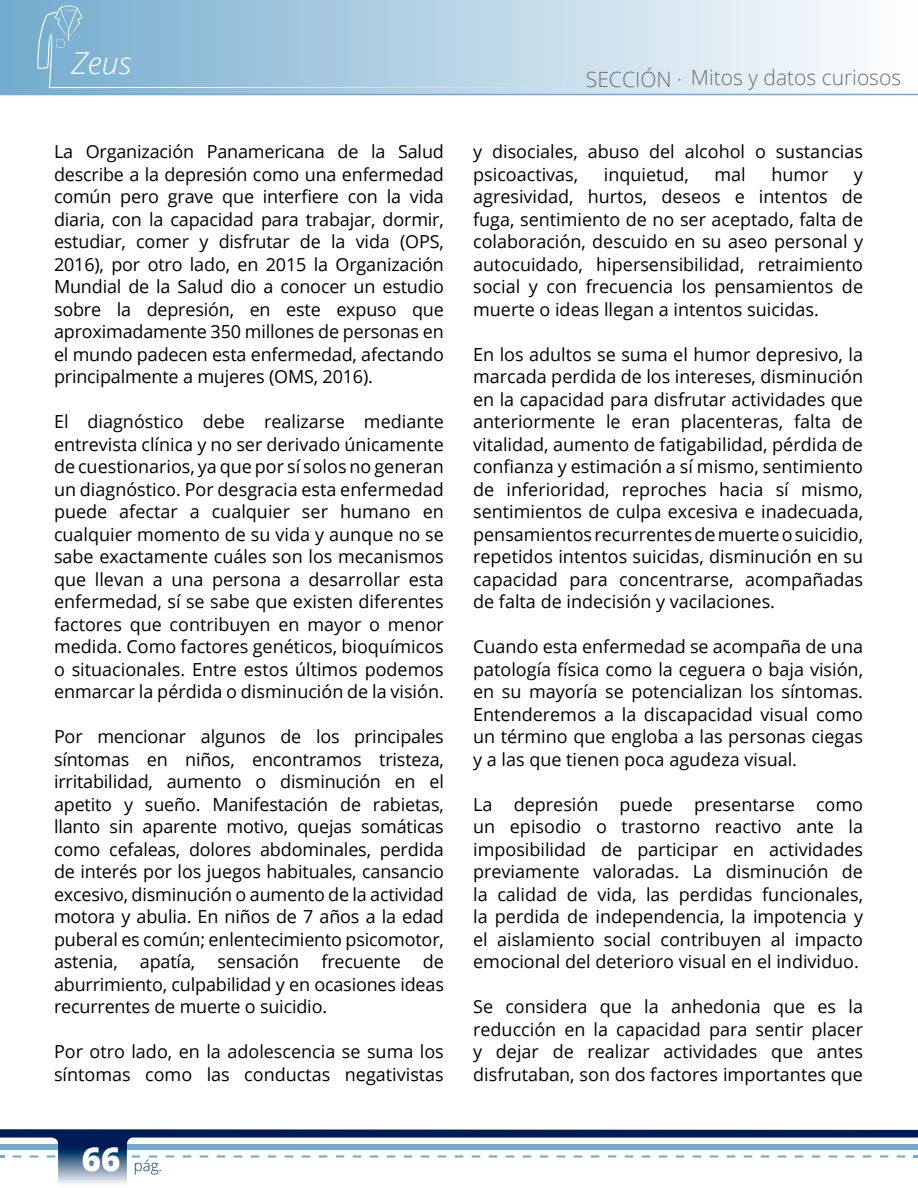
<style>
.page{position:relative;width:918px;height:1188px;background:#fff}
.page>*{position:absolute;margin:0;border:0;box-sizing:border-box;transform-origin:0 0}
.t1{font:italic 300 30.45px "Open Sans";color:#fff}
.t2{font:300 21px "Open Sans";color:#6d6d6d}
.t3{font:18px/22.5px "Open Sans";color:#000;text-align:justify}
.t4{font:300 15px "Open Sans";color:#003360}
.s1{font-weight:800;font-size:33px;color:#fff}
</style>
<div class="page">
<div style="left:0;top:0;width:918px;height:94px;background:linear-gradient(to right,#73accf,#fffeff)"></div>
<hr style="left:0;top:94px;width:918px;height:1px;background:#71accf">
<svg style="left:37px;top:6px;width:537px;height:82px;background:#a3c8df"></svg>
<svg style="left:0;top:1129px;width:918px;height:55px"></svg>
<h1 class="t1" style="left:71px;top:42px;width:61px">Zeus</h1>
<p class="t3" style="left:54px;top:140px;width:391px">La Organización Panamericana de la Salud describe a la depresión como una enfermedad común pero grave que interfiere con la vida diaria, con la capacidad para trabajar, dormir, estudiar, comer y disfrutar de la vida (OPS, 2016), por otro lado, en 2015 la Organización Mundial de la Salud dio a conocer un estudio sobre la depresión, en este expuso que aproximadamente 350 millones de personas en el mundo padecen esta enfermedad, afectando principalmente a mujeres (OMS, 2016).</p>
<p class="t3" style="left:54px;top:410px;width:391px">El diagnóstico debe realizarse mediante entrevista clínica y no ser derivado únicamente de cuestionarios, ya que por sí solos no generan un diagnóstico. Por desgracia esta enfermedad puede afectar a cualquier ser humano en cualquier momento de su vida y aunque no se sabe exactamente cuáles son los mecanismos que llevan a una persona a desarrollar esta enfermedad, sí se sabe que existen diferentes factores que contribuyen en mayor o menor medida. Como factores genéticos, bioquímicos o situacionales. Entre estos últimos podemos enmarcar la pérdida o disminución de la visión.</p>
<p class="t3" style="left:54px;top:725px;width:391px">Por mencionar algunos de los principales síntomas en niños, encontramos tristeza, irritabilidad, aumento o disminución en el apetito y sueño. Manifestación de rabietas, llanto sin aparente motivo, quejas somáticas como cefaleas, dolores abdominales, perdida de interés por los juegos habituales, cansancio excesivo, disminución o aumento de la actividad motora y abulia. En niños de 7 años a la edad puberal es común; enlentecimiento psicomotor, astenia, apatía, sensación frecuente de aburrimiento, culpabilidad y en ocasiones ideas recurrentes de muerte o suicidio.</p>
<p class="t3" style="left:54px;top:1040px;width:391px">Por otro lado, en la adolescencia se suma los síntomas como las conductas negativistas</p>
<p class="t4" style="left:82px;top:1155px;width:82px"><span class="s1">66</span> pág.</p>
<p class="t2" style="left:586px;top:63px;width:317px">SECCIÓN · Mitos y datos curiosos</p>
<p class="t3" style="left:473px;top:140px;width:391px">y disociales, abuso del alcohol o sustancias psicoactivas,</p>
<p class="t3" style="left:604px;top:163px;width:87px">inquietud,</p>
<p class="t3" style="left:715px;top:163px;width:33px">mal</p>
<p class="t3" style="left:771px;top:163px;width:59px">humor</p>
<p class="t3" style="left:473px;top:163px;width:391px;text-indent:381px">y agresividad, hurtos, deseos e intentos de fuga, sentimiento de no ser aceptado, falta de colaboración, descuido en su aseo personal y autocuidado, hipersensibilidad, retraimiento social y con frecuencia los pensamientos de muerte o ideas llegan a intentos suicidas.</p>
<p class="t3" style="left:473px;top:343px;width:391px">En los adultos se suma el humor depresivo, la marcada perdida de los intereses, disminución en la capacidad para disfrutar actividades que anteriormente le eran placenteras, falta de vitalidad, aumento de fatigabilidad, pérdida de confianza y estimación a sí mismo, sentimiento de inferioridad, reproches hacia sí mismo, sentimientos de culpa excesiva e inadecuada, pensamientos recurrentes de muerte o suicidio, repetidos intentos suicidas, disminución en su capacidad para concentrarse, acompañadas de falta de indecisión y vacilaciones.</p>
<p class="t3" style="left:473px;top:635px;width:391px">Cuando esta enfermedad se acompaña de una patología física como la ceguera o baja visión, en su mayoría se potencializan los síntomas.<br>Entenderemos a la discapacidad visual como un término que engloba a las personas ciegas y a las que tienen poca agudeza visual.</p>
<p class="t3" style="left:473px;top:793px;width:391px">La depresión puede presentarse como un episodio o trastorno reactivo ante la imposibilidad de participar en actividades previamente valoradas. La disminución de la calidad de vida, las perdidas funcionales, la perdida de independencia, la impotencia y el aislamiento social contribuyen al impacto emocional del deterioro visual en el individuo.</p>
<p class="t3" style="left:473px;top:995px;width:391px">Se considera que la anhedonia que es la reducción en la capacidad para sentir placer y dejar de realizar actividades que antes disfrutaban, son dos factores importantes que</p>
</div>
